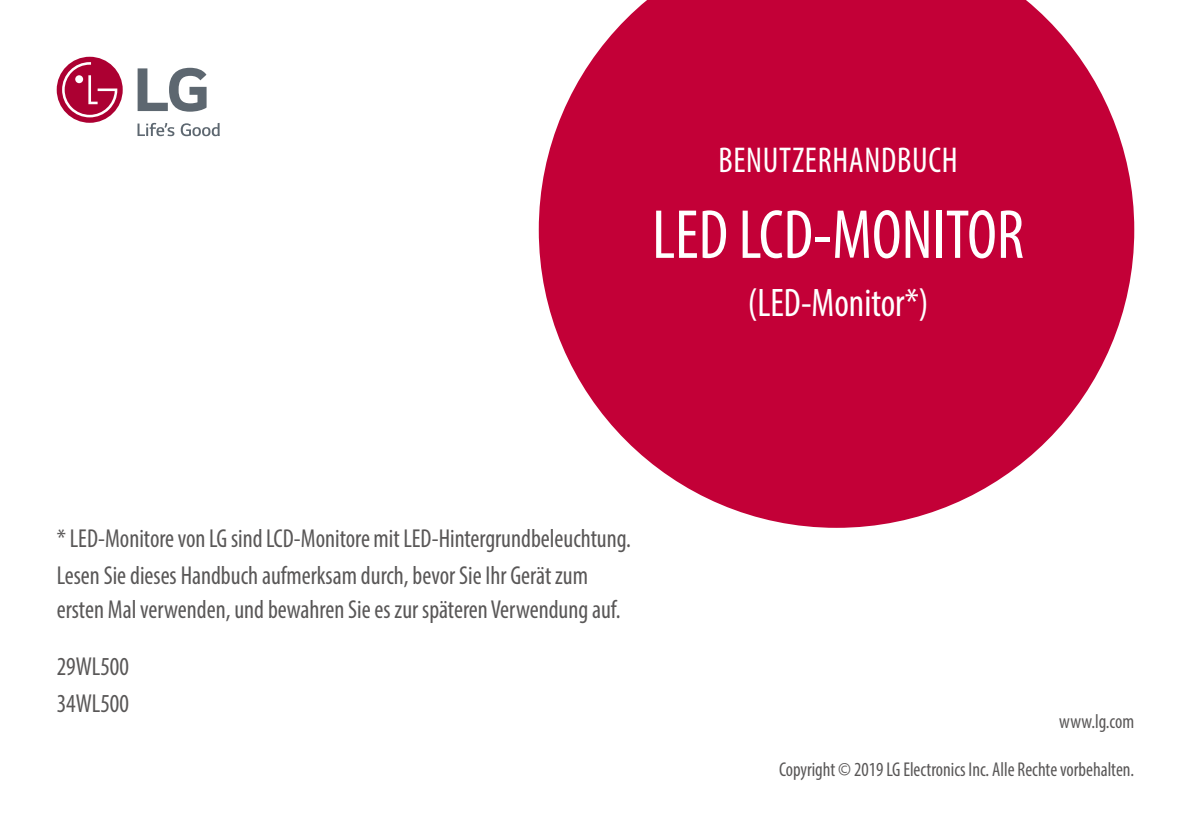
<style>
.page{position:relative;width:1191px;height:840px;background:#fff}
.page>*{position:absolute;margin:0;border:0;box-sizing:border-box;transform-origin:0 0}
.t1{font:condensed 70px "Myriad Pro";color:#fff;scale:.95 1}
.t2{font:condensed 40px "Myriad Pro";color:#fff;scale:.95 1}
.t3{font:condensed 36px "Myriad Pro";letter-spacing:.02em;color:#fff;scale:.95 1}
.t4{font:condensed 26px/36.8px "Myriad Pro";color:#595757;scale:.95 1}
.t5{font:condensed 20px "Myriad Pro";color:#595757;scale:.95 1}
</style>
<div class="page">
<svg style="left:539px;top:0;width:595px;height:527px;fill:#c30037"></svg>
<div style="left:57px;top:57px;width:66px;height:66px;background:#ac0032;border-radius:50%"></div>
<svg style="left:62px;top:62px;width:55px;height:55px"></svg>
<svg style="left:137px;top:123px;width:37px;height:13px"></svg>
<svg style="left:181px;top:123px;width:39px;height:13px"></svg>
<svg style="left:138px;top:68px;width:69px;height:44px"></svg>
<h3 class="t3" style="left:718px;top:138px;width:236px">Benutzerhandbuch</h3>
<h1 class="t1" style="left:652px;top:192px;width:387px">LED LCD-MONITOR</h1>
<h2 class="t2" style="left:747px;top:278px;width:192px">(LED-Monitor*)</h2>
<p class="t4" style="left:57px;top:519px;width:606px">* LED-Monitore von LG sind LCD-Monitore mit LED-Hintergrundbeleuchtung.<br>Lesen Sie dieses Handbuch aufmerksam durch, bevor Sie Ihr Gerät zum</p>
<p class="t4" style="left:57px;top:580px;width:595px;line-height:56.8px">ersten Mal verwenden, und bewahren Sie es zur späteren Verwendung auf.<br>29WL500</p>
<p class="t4" style="left:57px;top:684px;width:77px">34WL500</p>
<p class="t5" style="left:1059px;top:709px;width:81px">www.lg.com</p>
<p class="t5" style="left:779px;top:756px;width:375px">Copyright © 2019 LG Electronics Inc. Alle Rechte vorbehalten.</p>
</div>
